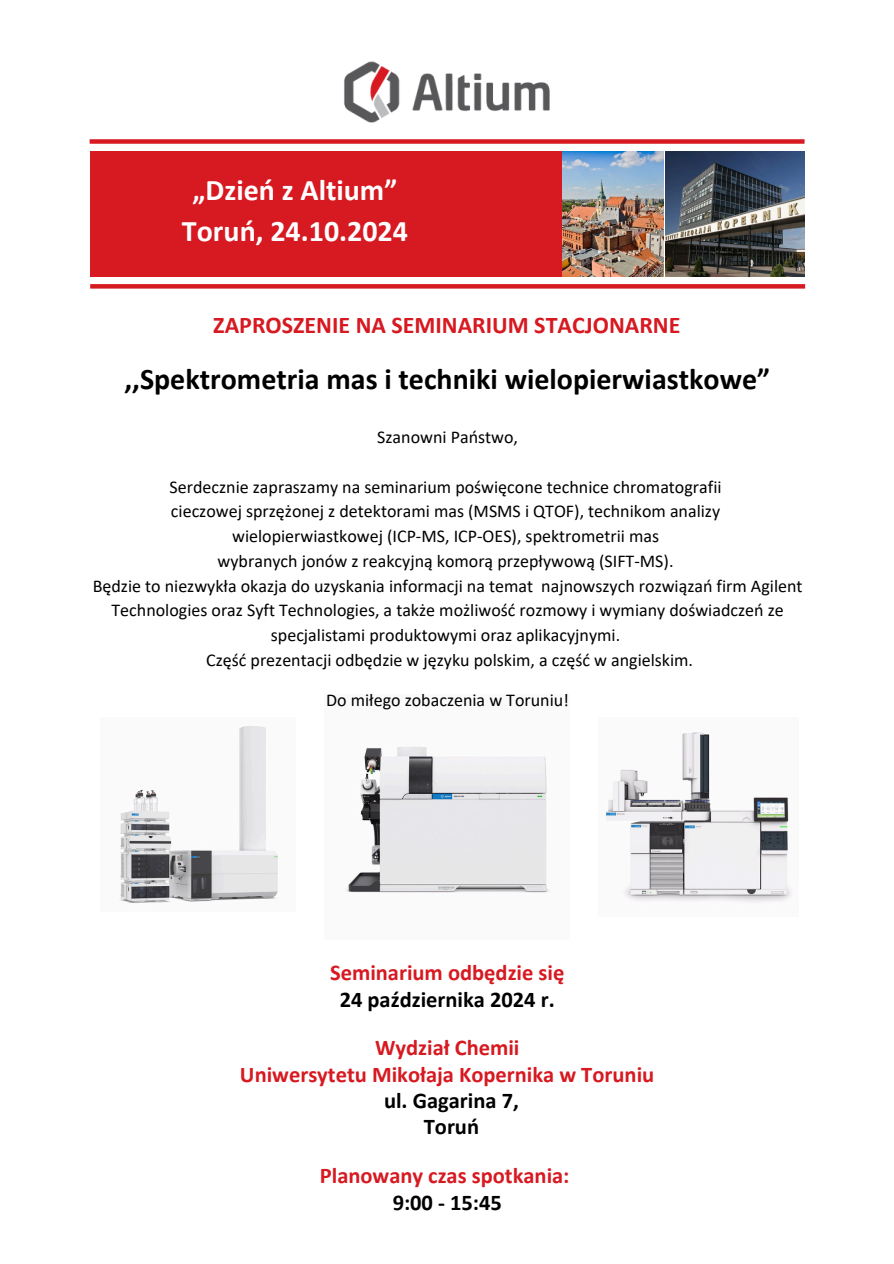
<style>
.page{position:relative;width:894px;height:1264px;background:#fff}
.page>*{position:absolute;margin:0;border:0;box-sizing:border-box;transform-origin:0 0}
.t1{font:700 30px "Calibri";color:#000}
.t2{font:700 30px/40.5px "Calibri";color:#fff;text-align:center}
.t3{font:700 24px "Calibri";color:#d71921}
.t4{font:700 22.5px/27px "Calibri";color:#d71921;text-align:center}
.t5{font:700 22.5px/25.8px "Calibri";color:#000;text-align:center}
.t6{font:18px/24.8px "Calibri";color:#000;text-align:center}
.s1{color:#000}
</style>
<div class="page">
<img style="left:344px;top:61px;width:206px;height:62px">
<div style="left:90px;top:151px;width:474px;height:126px;background:#d71921"></div>
<img style="left:665px;top:151px;width:139px;height:126px">
<img style="left:562px;top:151px;width:101px;height:126px">
<div style="left:90px;top:139px;width:714px;height:5px;background:#d71921"></div>
<svg style="left:90px;top:284px;width:714px;height:4px;background:#d71e26"></svg>
<img style="left:119px;top:726px;width:159px;height:177px">
<img style="left:346px;top:746px;width:204px;height:147px">
<img style="left:605px;top:732px;width:187px;height:171px">
<p class="t2" style="left:182px;top:173px;width:227px">„Dzień z Altium”<br>Toruń, 24.10.2024</p>
<p class="t3" style="left:213px;top:315px;width:468px">ZAPROSZENIE NA SEMINARIUM STACJONARNE</p>
<p class="t1" style="left:124px;top:366px;width:647px">,,Spektrometria mas i techniki wielopierwiastkowe”</p>
<p class="t6" style="left:377px;top:426px;width:142px">Szanowni Państwo,</p>
<p class="t6" style="left:169px;top:475px;width:553px">Serdecznie zapraszamy na seminarium poświęcone technice chromatografii</p>
<p class="t6" style="left:171px;top:500px;width:550px">cieczowej sprzężonej z detektorami mas (MSMS i QTOF), technikom analizy</p>
<h3 class="t6" style="left:232px;top:525px;width:428px">wielopierwiastkowej (ICP-MS, ICP-OES), spektrometrii mas</h3>
<h3 class="t6" style="left:217px;top:550px;width:457px">wybranych jonów z reakcyjną komorą przepływową (SIFT-MS).</h3>
<h3 class="t6" style="left:93px;top:574px;width:711px">Będzie to niezwykła okazja do uzyskania informacji na temat najnowszych rozwiązań firm Agilent<br>Technologies oraz Syft Technologies, a także możliwość rozmowy i wymiany doświadczeń ze specjalistami produktowymi oraz aplikacyjnymi.</h3>
<h3 class="t6" style="left:206px;top:649px;width:488px">Część prezentacji odbędzie w języku polskim, a część w angielskim.</h3>
<h3 class="t6" style="left:326px;top:689px;width:244px">Do miłego zobaczenia w Toruniu!</h3>
<p class="t4" style="left:330px;top:960px;width:236px">Seminarium odbędzie się<br><span class="s1">24 października 2024 r.</span></p>
<p class="t4" style="left:240px;top:1036px;width:415px">Wydział Chemii<br>Uniwersytetu Mikołaja Kopernika w Toruniu</p>
<p class="t5" style="left:384px;top:1089px;width:136px">ul. Gagarina 7,<br>Toruń</p>
<p class="t4" style="left:320px;top:1163px;width:251px">Planowany czas spotkania:</p>
<p class="t5" style="left:392px;top:1191px;width:111px">9:00 - 15:45</p>
</div>
